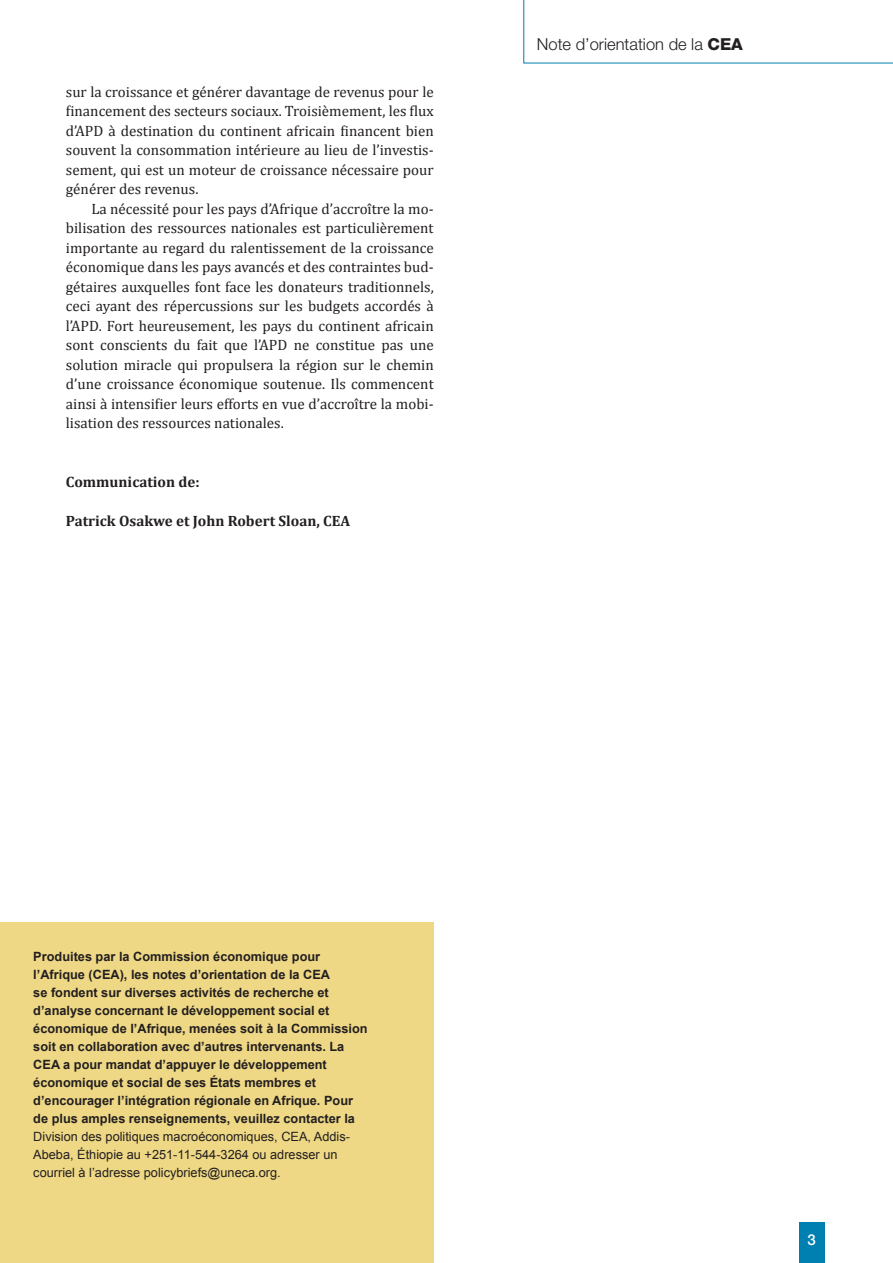
<style>
.page{position:relative;width:893px;height:1263px;background:#fff}
.page>*{position:absolute;margin:0;border:0;box-sizing:border-box;transform-origin:0 0}
.t1{font:300 16.5px "Helvetica Neue LT Std";color:#231f20}
._01_Body_Text{font:15px/19.5px "Cambria";color:#231f20;text-align:justify}
._01_Body_Text-2{font:700 15px "Cambria";color:#231f20}
.t2{font:500 15px "Helvetica Neue LT Std";color:#fff}
.box_text{font:700 12.75px/18px "Arial";color:#231f20}
.s1{font-weight:800}
.s2{font-weight:400}
</style>
<div class="page">
<div style="left:799px;top:1222px;width:25px;height:41px;background:#007fb1"></div>
<svg style="left:523px;top:0;width:370px;height:63px"></svg>
<div style="left:0;top:923px;width:434px;height:340px;background:#eed885"></div>
<p class="_01_Body_Text" style="left:66px;top:82px;width:369px">sur la croissance et générer davantage de revenus pour le financement des secteurs sociaux. Troisièmement, les flux d’APD à destination du continent africain financent bien souvent la consommation intérieure au lieu de l’investis&shy;sement, qui est un moteur de croissance nécessaire pour générer des revenus.</p>
<p class="_01_Body_Text" style="left:66px;top:199px;width:369px;text-indent:26px">La nécessité pour les pays d’Afrique d’accroître la mo&shy;bilisation des ressources nationales est particulièrement importante au regard du ralentissement de la croissance économique dans les pays avancés et des contraintes bud&shy;gétaires auxquelles font face les donateurs traditionnels, ceci ayant des répercussions sur les budgets accordés à l’APD. Fort heureusement, les pays du continent africain sont conscients du fait que l’APD ne constitue pas une solution miracle qui propulsera la région sur le chemin d’une croissance économique soutenue. Ils commencent ainsi à intensifier leurs efforts en vue d’accroître la mobi&shy;lisation des ressources nationales.</p>
<p class="_01_Body_Text-2" style="left:66px;top:471px;width:135px">Communication de:</p>
<p class="_01_Body_Text-2" style="left:66px;top:510px;width:286px">Patrick Osakwe et John Robert Sloan, CEA</p>
<p class="t1" style="left:537px;top:34px;width:208px">Note d’orientation de la <span class="s1">CEA</span></p>
<p class="box_text" style="left:33px;top:948px;width:336px">Produites par la Commission économique pour l’Afrique (CEA), les notes d’orientation de la CEA<br>se fondent sur diverses activités de recherche et d’analyse concernant le développement social et économique de l’Afrique, menées soit à la Commission soit en collaboration avec d’autres intervenants. La CEA a pour mandat d’appuyer le développement économique et social de ses États membres et d’encourager l’intégration régionale en Afrique. Pour de plus amples renseignements, veuillez contacter la <span class="s2">Division des politiques macroéconomiques, CEA, Addis-Abeba, Éthiopie au +251-11-544-3264 ou adresser un courriel à l’adresse policybriefs@uneca.org.</span></p>
<p class="t2" style="left:807px;top:1231px;width:10px">3</p>
</div>
